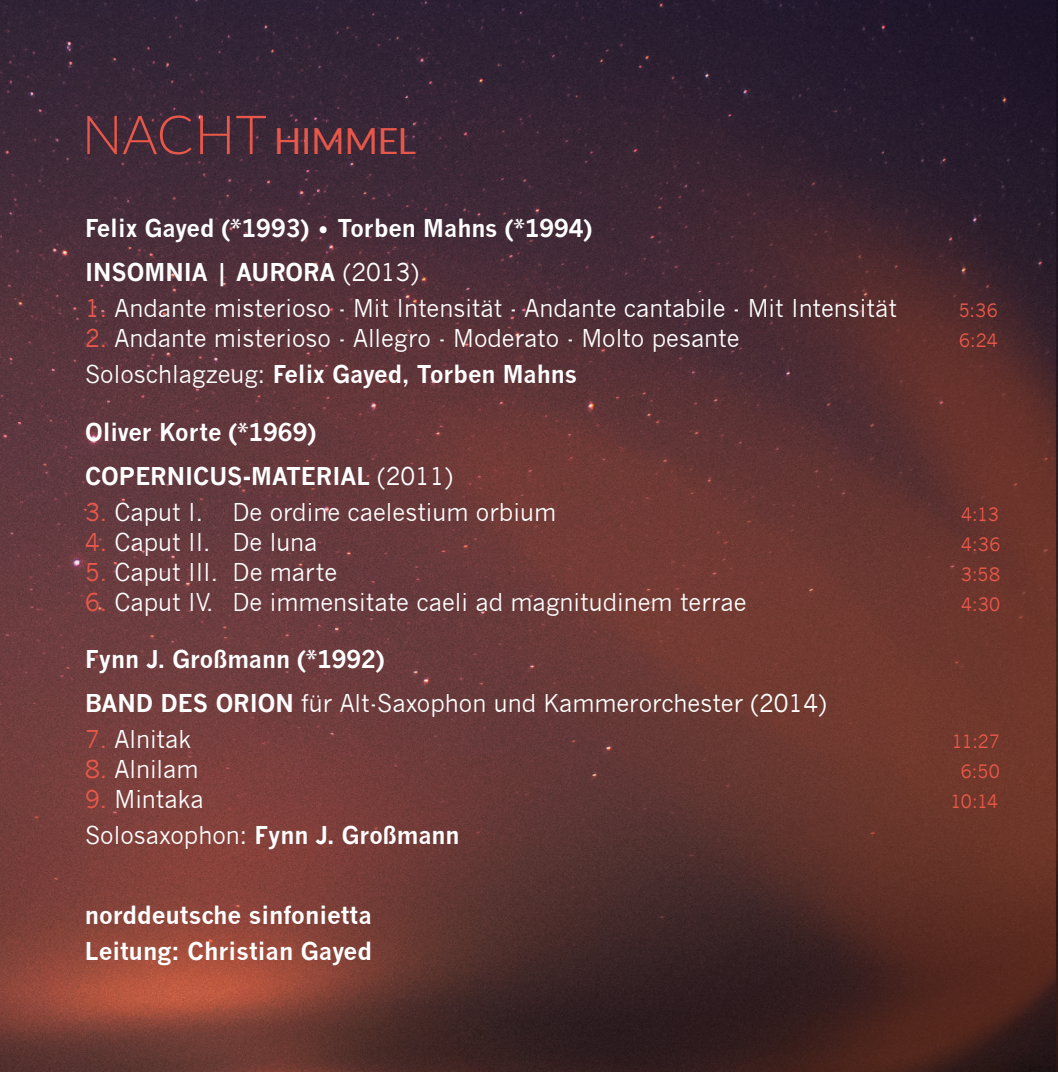
<style>
.page{position:relative;width:1058px;height:1072px;background:#fff}
.page>*{position:absolute;margin:0;border:0;box-sizing:border-box;transform-origin:0 0}
.t1{font:36px "Lato";letter-spacing:-.01em;color:#e8584a}
.t2{font:24px/43.8px "News Gothic";color:#fff}
.t3{font:700 24px/43.8px "News Gothic";color:#fff}
.t4{font:18px "News Gothic";color:#e8584a}
.s1{font-weight:300;font-size:54px}
.s2{font-family:"Lato";font-weight:300}
.s3{font-weight:400}
.s4{color:#e8584a}
.s5{font-weight:700}
</style>
<div class="page">
<img style="left:0;top:0;width:1057px;height:1071px">
<h1 class="t1" style="left:82px;top:121px;width:336px"><span class="s1">NACHT</span> HIMMEL</h1>
<p class="t3" style="left:85px;top:206px;width:508px">Felix Gayed (*1993) <span class="s2">•</span> Torben Mahns (*1994)<br>INSOMNIA | AURORA <span class="s3">(2013)</span></p>
<p class="t2" style="left:85px;top:287px;width:813px"><span class="s4">1.</span> Andante misterioso - Mit Intensität - Andante cantabile - Mit Intensität</p>
<p class="t4" style="left:958px;top:300px;width:41px">5:36</p>
<p class="t2" style="left:85px;top:317px;width:656px"><span class="s4">2.</span> Andante misterioso - Allegro - Moderato - Molto pesante</p>
<p class="t4" style="left:959px;top:330px;width:40px">6:24</p>
<p class="t3" style="left:85px;top:352px;width:494px"><span class="s3">Soloschlagzeug:</span> Felix Gayed, Torben Mahns</p>
<p class="t3" style="left:85px;top:410px;width:369px">Oliver Korte (*1969)<br>COPERNICUS-MATERIAL <span class="s3">(2011)</span></p>
<p class="t2" style="left:85px;top:490px;width:472px"><span class="s4">3.</span> Caput I. De ordine caelestium orbium</p>
<p class="t4" style="left:961px;top:504px;width:39px">4:13</p>
<p class="t2" style="left:85px;top:520px;width:234px"><span class="s4">4.</span> Caput II. De luna</p>
<p class="t4" style="left:961px;top:534px;width:41px">4:36</p>
<p class="t2" style="left:85px;top:550px;width:254px"><span class="s4">5.</span> Caput III. De marte</p>
<p class="t4" style="left:960px;top:564px;width:41px">3:58</p>
<p class="t2" style="left:85px;top:580px;width:663px"><span class="s4">6.</span> Caput IV. De immensitate caeli ad magnitudinem terrae</p>
<p class="t4" style="left:961px;top:594px;width:41px">4:30</p>
<p class="t2" style="left:85px;top:638px;width:743px"><span class="s5">Fynn J. Großmann (*1992)<br>BAND DES ORION</span> für Alt-Saxophon und Kammerorchester (2014)</p>
<p class="t2" style="left:85px;top:717px;width:108px"><span class="s4">7.</span> Alnitak</p>
<p class="t4" style="left:951px;top:731px;width:50px">11:27</p>
<p class="t2" style="left:85px;top:747px;width:115px"><span class="s4">8.</span> Alnilam</p>
<p class="t4" style="left:960px;top:761px;width:41px">6:50</p>
<p class="t2" style="left:85px;top:777px;width:120px"><span class="s4">9.</span> Mintaka</p>
<p class="t4" style="left:950px;top:791px;width:49px">10:14</p>
<p class="t3" style="left:85px;top:813px;width:376px"><span class="s3">Solosaxophon:</span> Fynn J. Großmann</p>
<p class="t3" style="left:85px;top:897px;width:289px;line-height:36px">norddeutsche sinfonietta<br>Leitung: Christian Gayed</p>
</div>
